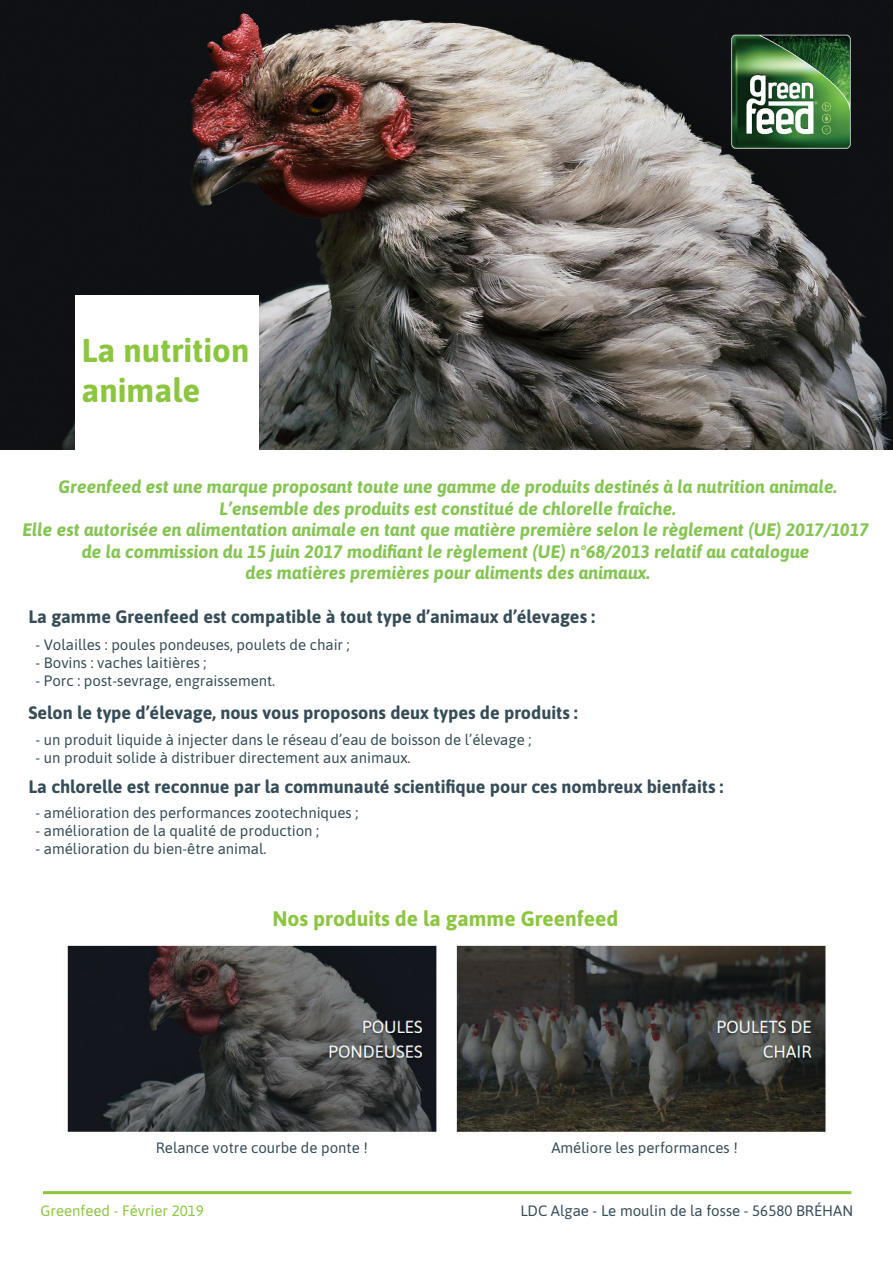
<style>
.page{position:relative;width:893px;height:1263px;background:#fff}
.page>*{position:absolute;margin:0;border:0;box-sizing:border-box;transform-origin:0 0}
.t1{font:700 33px/39.6px "Asap";color:#8bc63e}
.t2{font:700 21px "Asap";color:#8bc63e}
.t3{font:italic 700 18px/21.6px "Asap";color:#84c552;text-align:center}
.t4{font:700 18px "Asap";color:#364d58}
.t5{font:15px "Asap";color:#364d58}
.t6{font:15px "Asap";color:#8bc63e}
</style>
<div class="page">
<img style="left:0;top:0;width:893px;height:450px">
<div style="left:75px;top:296px;width:184px;height:162px;background:#fff"></div>
<hr style="left:43px;top:1191px;width:808px;height:3px;background:#8bc63e">
<img style="left:731px;top:35px;width:120px;height:113px">
<img style="left:67px;top:945px;width:759px;height:188px">
<h1 class="t1" style="left:82px;top:329px;width:169px">La nutrition animale</h1>
<p class="t3" style="left:22px;top:475px;width:848px">Greenfeed est une marque proposant toute une gamme de produits destinés à la nutrition animale.<br>L’ensemble des produits est constitué de chlorelle fraîche.<br>Elle est autorisée en alimentation animale en tant que matière première selon le règlement (UE) 2017/1017 de la commission du 15 juin 2017 modifiant le règlement (UE) n°68/2013 relatif au catalogue<br>des matières premières pour aliments des animaux.</p>
<p class="t4" style="left:28px;top:603px;width:568px">La gamme Greenfeed est compatible à tout type d’animaux d’élevages :</p>
<p class="t5" style="left:35px;top:635px;width:316px">- Volailles : poules pondeuses, poulets de chair ;</p>
<p class="t5" style="left:35px;top:653px;width:173px">- Bovins : vaches laitières ;</p>
<p class="t5" style="left:35px;top:671px;width:241px">- Porc : post-sevrage, engraissement.</p>
<p class="t4" style="left:28px;top:699px;width:551px">Selon le type d’élevage, nous vous proposons deux types de produits :</p>
<p class="t5" style="left:35px;top:729px;width:497px">- un produit liquide à injecter dans le réseau d’eau de boisson de l’élevage ;</p>
<p class="t5" style="left:35px;top:747px;width:377px">- un produit solide à distribuer directement aux animaux.</p>
<p class="t4" style="left:28px;top:774px;width:696px">La chlorelle est reconnue par la communauté scientifique pour ces nombreux bienfaits :</p>
<p class="t5" style="left:35px;top:802px;width:324px">- amélioration des performances zootechniques ;</p>
<p class="t5" style="left:35px;top:820px;width:285px">- amélioration de la qualité de production ;</p>
<p class="t5" style="left:35px;top:838px;width:233px">- amélioration du bien-être animal.</p>
<h2 class="t2" style="left:272px;top:904px;width:347px">Nos produits de la gamme Greenfeed</h2>
<p class="t5" style="left:156px;top:1137px;width:214px">Relance votre courbe de ponte !</p>
<p class="t5" style="left:551px;top:1137px;width:188px">Améliore les performances !</p>
<p class="t6" style="left:40px;top:1200px;width:165px">Greenfeed - Février 2019</p>
<p class="t5" style="left:520px;top:1200px;width:334px">LDC Algae - Le moulin de la fosse - 56580 BRÉHAN</p>
</div>
